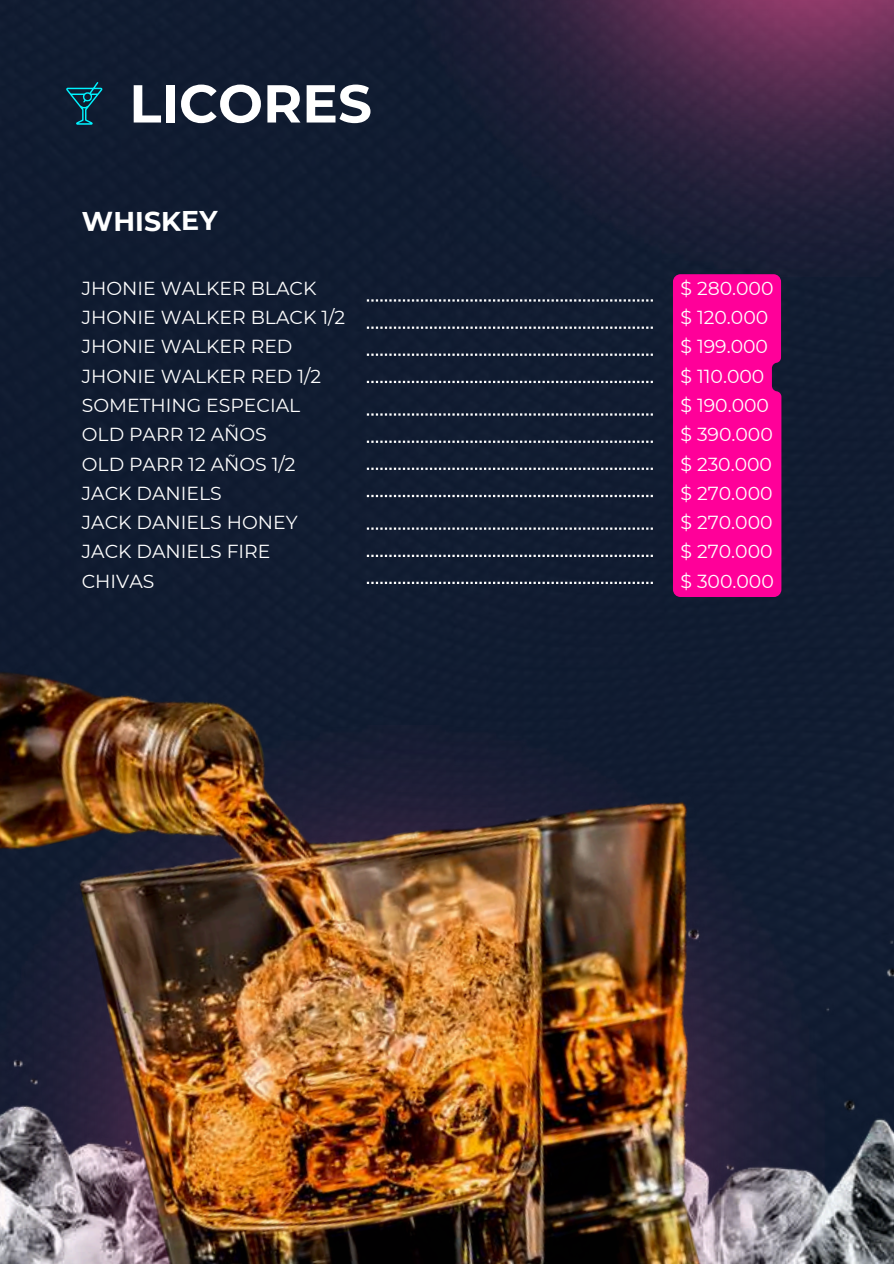
<style>
.page{position:relative;width:894px;height:1264px;background:#fff}
.page>*{position:absolute;margin:0;border:0;box-sizing:border-box;transform-origin:0 0}
.t1{font:700 53.25px "Montserrat";color:#fff}
.t2{font:700 27px "Montserrat";letter-spacing:-.01em;color:#fff}
.t3{font:18.75px/29.2px "Montserrat";color:#fff}
</style>
<div class="page">
<div style="left:0;top:0;width:893px;height:920px;background:#101c31"></div>
<svg style="left:367px;top:299px;width:285px;height:2px"></svg>
<svg style="left:367px;top:413px;width:285px;height:2px"></svg>
<svg style="left:367px;top:353px;width:285px;height:3px"></svg>
<svg style="left:367px;top:467px;width:285px;height:3px"></svg>
<svg style="left:367px;top:326px;width:285px;height:3px"></svg>
<svg style="left:367px;top:440px;width:285px;height:3px"></svg>
<svg style="left:367px;top:381px;width:285px;height:2px"></svg>
<img style="left:0;top:492px;width:880px;height:771px">
<div style="left:672px;top:276px;width:109px;height:321px;background:#f09"></div>
<svg style="left:66px;top:82px;width:36px;height:43px"></svg>
<img style="left:384px;top:0;width:509px;height:276px">
<h1 class="t1" style="left:129px;top:71px;width:244px">LICORES</h1>
<h2 class="t2" style="left:82px;top:204px;width:137px">WHISKEY</h2>
<p class="t3" style="left:82px;top:273px;width:265px">JHONIE WALKER BLACK<br>JHONIE WALKER BLACK 1/2<br>JHONIE WALKER RED<br>JHONIE WALKER RED 1/2<br>SOMETHING ESPECIAL<br>OLD PARR 12 AÑOS<br>OLD PARR 12 AÑOS 1/2<br>JACK DANIELS<br>JACK DANIELS HONEY<br>JACK DANIELS FIRE<br>CHIVAS</p>
<p class="t3" style="left:680px;top:273px;width:95px">$ 280.000 $ 120.000 $ 199.000 $ 110.000 $ 190.000 $ 390.000 $ 230.000 $ 270.000 $ 270.000 $ 270.000 $ 300.000</p>
</div>
